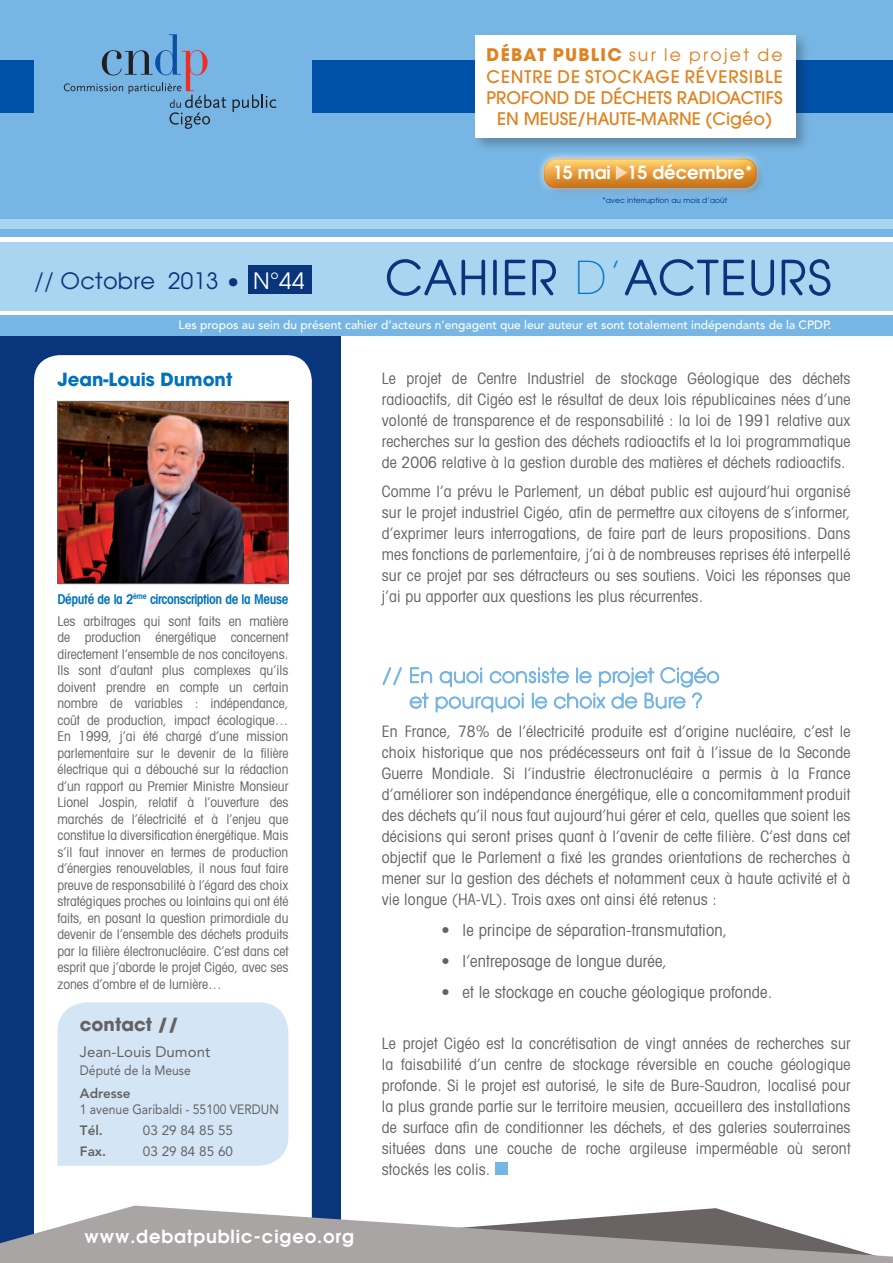
<style>
.page{position:relative;width:893px;height:1263px;background:#fff}
.page>*{position:absolute;margin:0;border:0;box-sizing:border-box;transform-origin:0 0}
.t1{font:22.5px "Avant Garde";letter-spacing:.01em;color:#08357c}
.t2{font:600 18px "Avant Garde";letter-spacing:.05em;color:#fff}
.t3{font:700 18px "Avant Garde";color:#0072bc}
.t4{font:600 18px "Avant Garde";color:#fff}
.t5{font:700 18px "Avant Garde";color:#646262}
.t6{font:500 17.25px/21.3px "Avant Garde";color:#e08220;text-align:center}
.t7{font:17.25px "Avant Garde";letter-spacing:.13em;color:#e08220}
.t8{font:condensed 16.5px "Avant Garde";letter-spacing:.01em;color:#646262}
.t9{font:condensed 15.75px/21px "Avant Garde";letter-spacing:.01em;color:#646262;text-align:justify}
.t10{font:15px "Avenir";color:#646262}
.t11{font:condensed 13.5px/16.5px "Avant Garde";color:#646262;text-align:justify}
.t12{font:13.5px "Avenir";color:#646262;scale:.9 1}
.t13{font:600 condensed 13.5px "Avant Garde";letter-spacing:-.03em;color:#0072bc}
.t14{font:13.5px "Avenir";color:#646262}
.t15{font:800 13.5px "Avenir";color:#646262}
.t16{font:500 12px "Avenir";color:#fff}
.t17{font:7.5px "Avant Garde";letter-spacing:.01em;color:#08357c}
.s1{font-weight:700}
.s2{color:#fff}
</style>
<div class="page">
<div style="left:0;top:315px;width:893px;height:948px;background:#08357c"></div>
<div style="left:342px;top:267px;width:551px;height:994px;background:#fff"></div>
<div style="left:0;top:0;width:893px;height:219px;background:#77b6e4"></div>
<div style="left:0;top:315px;width:893px;height:20px;background:#77b6e4"></div>
<div style="left:0;top:235px;width:893px;height:76px;background:#aad5f1"></div>
<hr style="left:0;top:237px;width:893px;height:4px;background:#fff">
<div style="left:0;top:226px;width:893px;height:11px;background:#77b6e4"></div>
<div style="left:0;top:219px;width:893px;height:10px;background:#aad5f1"></div>
<div style="left:34px;top:355px;width:278px;height:908px;background:#fff;border-radius:26px"></div>
<div style="left:312px;top:60px;width:581px;height:53px;background:#0051a8"></div>
<div style="left:0;top:60px;width:34px;height:53px;background:#0051a8"></div>
<svg style="left:386px;top:259px;width:100px;height:37px"></svg>
<div style="left:493px;top:260px;width:4px;height:35px;border:2px solid #08357c"></div>
<svg style="left:504px;top:259px;width:52px;height:37px"></svg>
<svg style="left:624px;top:259px;width:207px;height:37px"></svg>
<svg style="left:382px;top:667px;width:20px;height:19px"></svg>
<svg style="left:409px;top:667px;width:311px;height:46px"></svg>
<div style="left:495px;top:1162px;width:13px;height:13px;background:#77b6e4"></div>
<div style="left:57px;top:1002px;width:231px;height:164px;background:#d4e6f6"></div>
<img style="left:59px;top:403px;width:227px;height:179px">
<div style="left:57px;top:401px;width:231px;height:183px;border:1px solid #696463"></div>
<div style="left:248px;top:265px;width:63px;height:29px;background:#08357c"></div>
<svg style="left:233px;top:95px;width:44px;height:17px"></svg>
<svg style="left:64px;top:34px;width:162px;height:95px"></svg>
<svg style="left:0;top:1205px;width:893px;height:58px;fill:#a9a5a5"></svg>
<div style="left:473px;top:32px;width:338px;height:121px;background:#231f20;opacity:.3"></div>
<div style="left:476px;top:35px;width:320px;height:103px;background:#fff"></div>
<div style="left:536px;top:150px;width:228px;height:46px;background:#fff;opacity:.75"></div>
<div style="left:542px;top:156px;width:216px;height:33px;background:#7e8083;opacity:.33"></div>
<svg style="left:616px;top:165px;width:11px;height:15px"></svg>
<p class="t7" style="left:487px;top:44px;width:298px"><span class="s1">DÉBAT PUBLIC</span> sur le projet de</p>
<p class="t6" style="left:487px;top:66px;width:298px">CENTRE DE STOCKAGE RÉVERSIBLE<br>PROFOND DE DÉCHETS RADIOACTIFS<br>EN MEUSE/HAUTE-MARNE (Cigéo)</p>
<p class="t4" style="left:553px;top:161px;width:201px">15 mai 15 décembre*</p>
<p class="t1" style="left:34px;top:267px;width:272px">// Octobre 2013 • <span class="s2">N°44</span></p>
<p class="t17" style="left:602px;top:195px;width:127px">*avec interruption au mois d’août</p>
<p class="t16" style="left:179px;top:318px;width:654px">Les propos au sein du présent cahier d’acteurs n’engagent que leur auteur et sont totalement indépendants de la CPDP.</p>
<p class="t3" style="left:57px;top:367px;width:176px">Jean-Louis Dumont</p>
<p class="t9" style="left:382px;top:367px;width:470px">Le projet de Centre Industriel de stockage Géologique des déchets radioactifs, dit Cigéo est le résultat de deux lois républicaines nées d’une volonté de transparence et de responsabilité : la loi de 1991 relative aux recherches sur la gestion des déchets radioactifs et la loi programmatique de 2006 relative à la gestion durable des matières et déchets radioactifs.</p>
<p class="t9" style="left:382px;top:481px;width:470px">Comme l’a prévu le Parlement, un débat public est aujourd’hui organisé sur le projet industriel Cigéo, afin de permettre aux citoyens de s’informer, d’exprimer leurs interrogations, de faire part de leurs propositions. Dans mes fonctions de parlementaire, j’ai à de nombreuses reprises été interpellé sur ce projet par ses détracteurs ou ses soutiens. Voici les réponses que j’ai pu apporter aux questions les plus récurrentes.</p>
<p class="t13" style="left:57px;top:590px;width:232px">Député de la 2<sup>ème</sup> circonscription de la Meuse</p>
<p class="t11" style="left:57px;top:612px;width:232px">Les arbitrages qui sont faits en matière de production énergétique concernent directement l’ensemble de nos concitoyens.<br>Ils sont d’autant plus complexes qu’ils doivent prendre en compte un certain nombre de variables : indépendance, coût de production, impact écologique… En 1999, j’ai été chargé d’une mission parlementaire sur le devenir de la filière électrique qui a débouché sur la rédaction d’un rapport au Premier Ministre Monsieur Lionel Jospin, relatif à l’ouverture des marchés de l’électricité et à l’enjeu que constitue la diversification énergétique. Mais s’il faut innover en termes de production d’énergies renouvelables, il nous faut faire preuve de responsabilité à l’égard des choix stratégiques proches ou lointains qui ont été faits, en posant la question primordiale du devenir de l’ensemble des déchets produits par la filière électronucléaire. C’est dans cet esprit que j’aborde le projet Cigéo, avec ses zones d’ombre et de lumière…</p>
<p class="t5" style="left:80px;top:1012px;width:101px">contact //</p>
<p class="t10" style="left:80px;top:1043px;width:132px">Jean-Louis Dumont</p>
<p class="t12" style="left:80px;top:1063px;width:125px">Député de la Meuse</p>
<p class="t15" style="left:80px;top:1085px;width:52px">Adresse</p>
<p class="t12" style="left:80px;top:1101px;width:223px">1 avenue Garibaldi - 55100 VERDUN</p>
<p class="t15" style="left:80px;top:1122px;width:25px">Tél.</p>
<p class="t14" style="left:143px;top:1122px;width:92px">03 29 84 85 55</p>
<p class="t15" style="left:80px;top:1143px;width:28px">Fax.</p>
<p class="t14" style="left:143px;top:1143px;width:92px">03 29 84 85 60</p>
<p class="t2" style="left:84px;top:1224px;width:271px">www.debatpublic-cigeo.org</p>
<p class="t9" style="left:382px;top:721px;width:470px">En France, 78% de l’électricité produite est d’origine nucléaire, c’est le choix historique que nos prédécesseurs ont fait à l’issue de la Seconde Guerre Mondiale. Si l’industrie électronucléaire a permis à la France d’améliorer son indépendance énergétique, elle a concomitamment produit des déchets qu’il nous faut aujourd’hui gérer et cela, quelles que soient les décisions qui seront prises quant à l’avenir de cette filière. C’est dans cet objectif que le Parlement a fixé les grandes orientations de recherches à mener sur la gestion des déchets et notamment ceux à haute activité et à vie longue (HA-VL). Trois axes ont ainsi été retenus :</p>
<p class="t8" style="left:441px;top:920px;width:288px">• le principe de séparation-transmutation,</p>
<p class="t8" style="left:441px;top:951px;width:227px">• l’entreposage de longue durée,</p>
<p class="t8" style="left:441px;top:982px;width:332px">• et le stockage en couche géologique profonde.</p>
<p class="t9" style="left:382px;top:1032px;width:470px">Le projet Cigéo est la concrétisation de vingt années de recherches sur la faisabilité d’un centre de stockage réversible en couche géologique profonde. Si le projet est autorisé, le site de Bure-Saudron, localisé pour la plus grande partie sur le territoire meusien, accueillera des installations de surface afin de conditionner les déchets, et des galeries souterraines situées dans une couche de roche argileuse imperméable où seront stockés les colis.</p>
</div>
